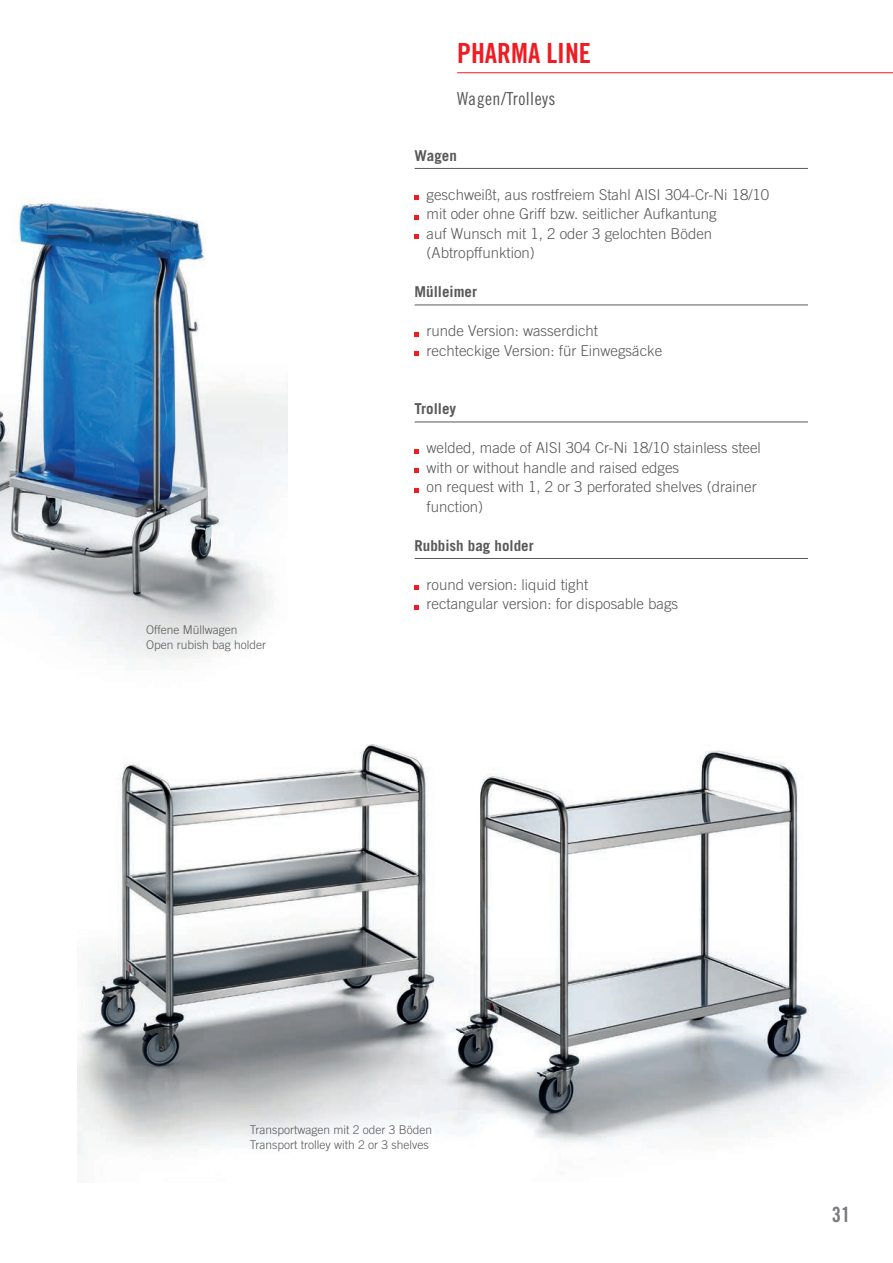
<style>
.page{position:relative;width:893px;height:1263px;background:#fff}
.page>*{position:absolute;margin:0;border:0;box-sizing:border-box;transform-origin:0 0}
.t1{font:27.75px "Trade Gothic LT Pro Bd Cn 20";color:#ee1d23}
.t2{font:21px "Trade Gothic LT Pro Bd Cn 20";color:#787a7d}
.t3{font:18px "Trade Gothic LT Pro Cn 18";letter-spacing:.025em;color:#57585a}
.t4{font:300 15px/19.5px "Trade Gothic LT Pro";color:#57585a}
.t5{font:700 15px "Trade Gothic LT Pro";color:#57585a}
.t6{font:300 12px/15px "Trade Gothic LT Pro";color:#57585a}
</style>
<div class="page">
<img style="left:0;top:198px;width:288px;height:464px">
<img style="left:77px;top:744px;width:790px;height:411px">
<hr style="left:457px;top:72px;width:436px;height:1px;background:#ee1d23">
<hr style="left:415px;top:168px;width:393px;height:1px;background:#57585a">
<hr style="left:415px;top:305px;width:393px;height:1px;background:#57585a">
<hr style="left:415px;top:422px;width:393px;height:1px;background:#57585a">
<hr style="left:415px;top:558px;width:393px;height:1px;background:#57585a">
<svg style="left:415px;top:195px;width:4px;height:5px"></svg>
<svg style="left:415px;top:215px;width:4px;height:4px"></svg>
<svg style="left:415px;top:234px;width:4px;height:5px"></svg>
<svg style="left:415px;top:332px;width:4px;height:4px"></svg>
<svg style="left:415px;top:351px;width:4px;height:5px"></svg>
<svg style="left:415px;top:449px;width:4px;height:4px"></svg>
<svg style="left:415px;top:468px;width:4px;height:5px"></svg>
<svg style="left:415px;top:488px;width:4px;height:4px"></svg>
<svg style="left:415px;top:585px;width:4px;height:5px"></svg>
<svg style="left:415px;top:605px;width:4px;height:4px"></svg>
<p class="t6" style="left:146px;top:622px;width:122px">Offene Müllwagen<br>Open rubish bag holder</p>
<h1 class="t1" style="left:457px;top:36px;width:136px">PHARMA LINE</h1>
<p class="t3" style="left:457px;top:88px;width:100px">Wagen/Trolleys</p>
<p class="t5" style="left:415px;top:146px;width:44px">Wagen</p>
<p class="t4" style="left:427px;top:184px;width:344px">geschweißt, aus rostfreiem Stahl AISI 304-Cr-Ni 18/10 mit oder ohne Griff bzw. seitlicher Aufkantung<br>auf Wunsch mit 1, 2 oder 3 gelochten Böden (Abtropffunktion)</p>
<p class="t5" style="left:415px;top:283px;width:64px">Mülleimer</p>
<p class="t4" style="left:427px;top:321px;width:237px">runde Version: wasserdicht rechteckige Version: für Einwegsäcke</p>
<p class="t5" style="left:415px;top:400px;width:43px">Trolley</p>
<p class="t4" style="left:427px;top:438px;width:336px">welded, made of AISI 304 Cr-Ni 18/10 stainless steel with or without handle and raised edges<br>on request with 1, 2 or 3 perforated shelves (drainer function)</p>
<p class="t5" style="left:415px;top:536px;width:121px">Rubbish bag holder</p>
<p class="t4" style="left:427px;top:574px;width:253px">round version: liquid tight<br>rectangular version: for disposable bags</p>
<p class="t6" style="left:250px;top:1122px;width:184px">Transportwagen mit 2 oder 3 Böden<br>Transport trolley with 2 or 3 shelves</p>
<h2 class="t2" style="left:832px;top:1202px;width:20px">31</h2>
</div>
